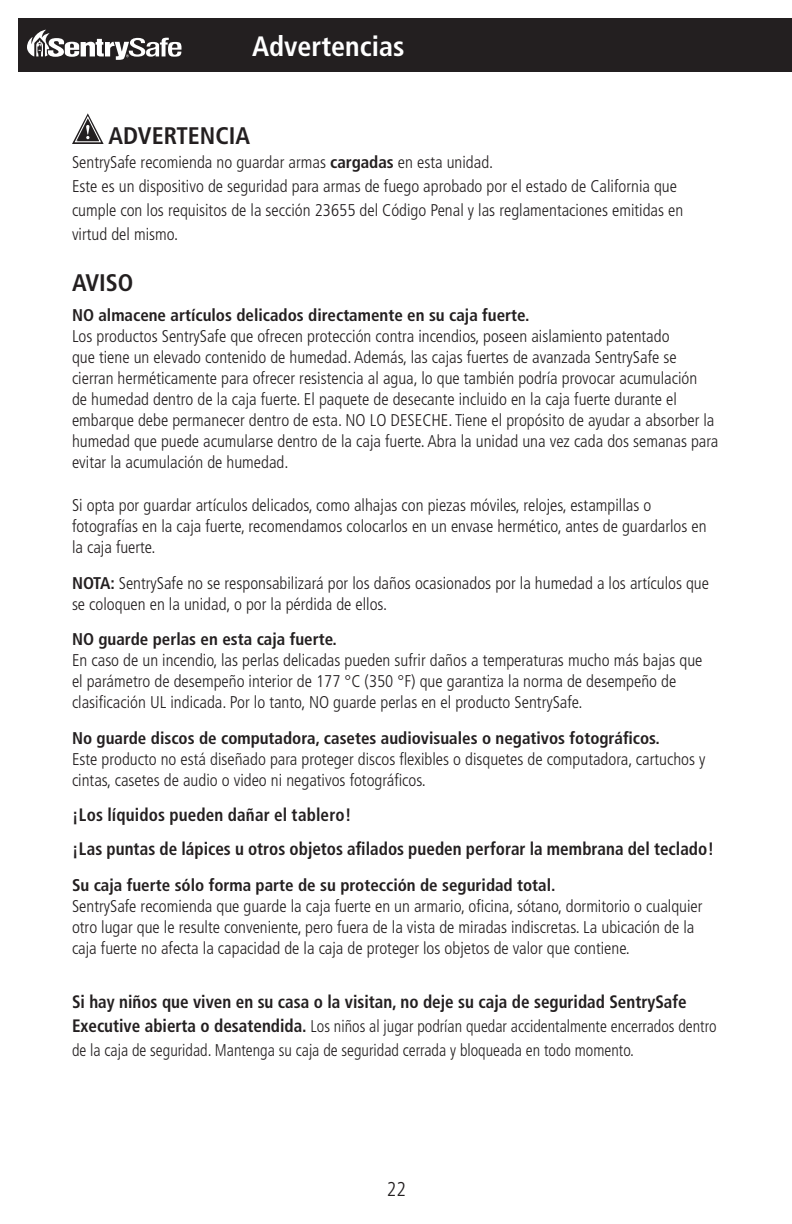
<style>
.page{position:relative;width:792px;height:1224px;background:#fff}
.page>*{position:absolute;margin:0;border:0;box-sizing:border-box;transform-origin:0 0}
.Headline_-_Top__14_1{font:700 condensed 28px "Frutiger";color:#fff}
.WARNING__12_12{font:700 condensed 24px "Frutiger";color:#231f20}
.t1{font:300 condensed 20px "Frutiger LT Std";color:#231f20}
.Body__9_12{font:700 condensed 18px "Frutiger";color:#231f20;scale:.95 1}
.Body__9_12-2{font:300 condensed 17px/21px "Frutiger LT Std";color:#231f20}
.Body__9_12-3{font:300 condensed 17px/24px "Frutiger LT Std";color:#231f20;scale:.95 1}
.s1{font-family:"Frutiger";font-weight:700}
.s2{font-family:"Frutiger";font-weight:700;font-size:18px}
</style>
<div class="page">
<div style="left:18px;top:18px;width:774px;height:54px;background:#231f20"></div>
<svg style="left:27px;top:30px;width:155px;height:30px"></svg>
<svg style="left:72px;top:113px;width:32px;height:31px"></svg>
<p class="Headline_-_Top__14_1" style="left:252px;top:30px;width:154px">Advertencias</p>
<p class="WARNING__12_12" style="left:109px;top:121px;width:143px">ADVERTENCIA</p>
<p class="Body__9_12-2" style="left:72px;top:152px;width:423px">SentrySafe recomienda no guardar armas <span class="s1">cargadas</span> en esta unidad.</p>
<p class="Body__9_12-2" style="left:72px;top:174px;width:613px;line-height:24px">Este es un dispositivo de seguridad para armas de fuego aprobado por el estado de California que cumple con los requisitos de la sección 23655 del Código Penal y las reglamentaciones emitidas en virtud del mismo.</p>
<p class="WARNING__12_12" style="left:72px;top:268px;width:63px">AVISO</p>
<p class="Body__9_12-2" style="left:72px;top:305px;width:648px"><span class="s1">NO almacene artículos delicados directamente en su caja fuerte.<br></span>Los productos SentrySafe que ofrecen protección contra incendios, poseen aislamiento patentado<br>que tiene un elevado contenido de humedad. Además, las cajas fuertes de avanzada SentrySafe se cierran herméticamente para ofrecer resistencia al agua, lo que también podría provocar acumulación<br>de humedad dentro de la caja fuerte. El paquete de desecante incluido en la caja fuerte durante el embarque debe permanecer dentro de esta. NO LO DESECHE. Tiene el propósito de ayudar a absorber la humedad que puede acumularse dentro de la caja fuerte. Abra la unidad una vez cada dos semanas para evitar la acumulación de humedad.</p>
<p class="Body__9_12-2" style="left:72px;top:495px;width:636px">Si opta por guardar artículos delicados, como alhajas con piezas móviles, relojes, estampillas o fotografías en la caja fuerte, recomendamos colocarlos en un envase hermético, antes de guardarlos en la caja fuerte.</p>
<p class="Body__9_12-2" style="left:72px;top:573px;width:639px"><span class="s1">NOTA:</span> SentrySafe no se responsabilizará por los daños ocasionados por la humedad a los artículos que se coloquen en la unidad, o por la pérdida de ellos.</p>
<p class="Body__9_12-2" style="left:72px;top:629px;width:632px"><span class="s1">NO guarde perlas en esta caja fuerte.<br></span>En caso de un incendio, las perlas delicadas pueden sufrir daños a temperaturas mucho más bajas que el parámetro de desempeño interior de 177 °C (350 °F) que garantiza la norma de desempeño de clasificación UL indicada. Por lo tanto, NO guarde perlas en el producto SentrySafe.</p>
<p class="Body__9_12-2" style="left:72px;top:727px;width:635px"><span class="s1">No guarde discos de computadora, casetes audiovisuales o negativos fotográficos.<br></span>Este producto no está diseñado para proteger discos flexibles o disquetes de computadora, cartuchos y cintas, casetes de audio o video ni negativos fotográficos.</p>
<p class="Body__9_12" style="left:72px;top:804px;width:296px">¡Los líquidos pueden dañar el tablero!</p>
<p class="Body__9_12" style="left:72px;top:838px;width:677px">¡Las puntas de lápices u otros objetos afilados pueden perforar la membrana del teclado!</p>
<p class="Body__9_12-2" style="left:72px;top:875px;width:632px"><span class="s1">Su caja fuerte sólo forma parte de su protección de seguridad total.<br></span>SentrySafe recomienda que guarde la caja fuerte en un armario, oficina, sótano, dormitorio o cualquier otro lugar que le resulte conveniente, pero fuera de la vista de miradas indiscretas. La ubicación de la caja fuerte no afecta la capacidad de la caja de proteger los objetos de valor que contiene.</p>
<p class="Body__9_12" style="left:72px;top:991px;width:649px">Si hay niños que viven en su casa o la visitan, no deje su caja de seguridad SentrySafe</p>
<p class="Body__9_12-3" style="left:72px;top:1014px;width:680px"><span class="s2">Executive abierta o desatendida.</span> Los niños al jugar podrían quedar accidentalmente encerrados dentro de la caja de seguridad. Mantenga su caja de seguridad cerrada y bloqueada en todo momento.</p>
<p class="t1" style="left:387px;top:1177px;width:21px">22</p>
</div>
